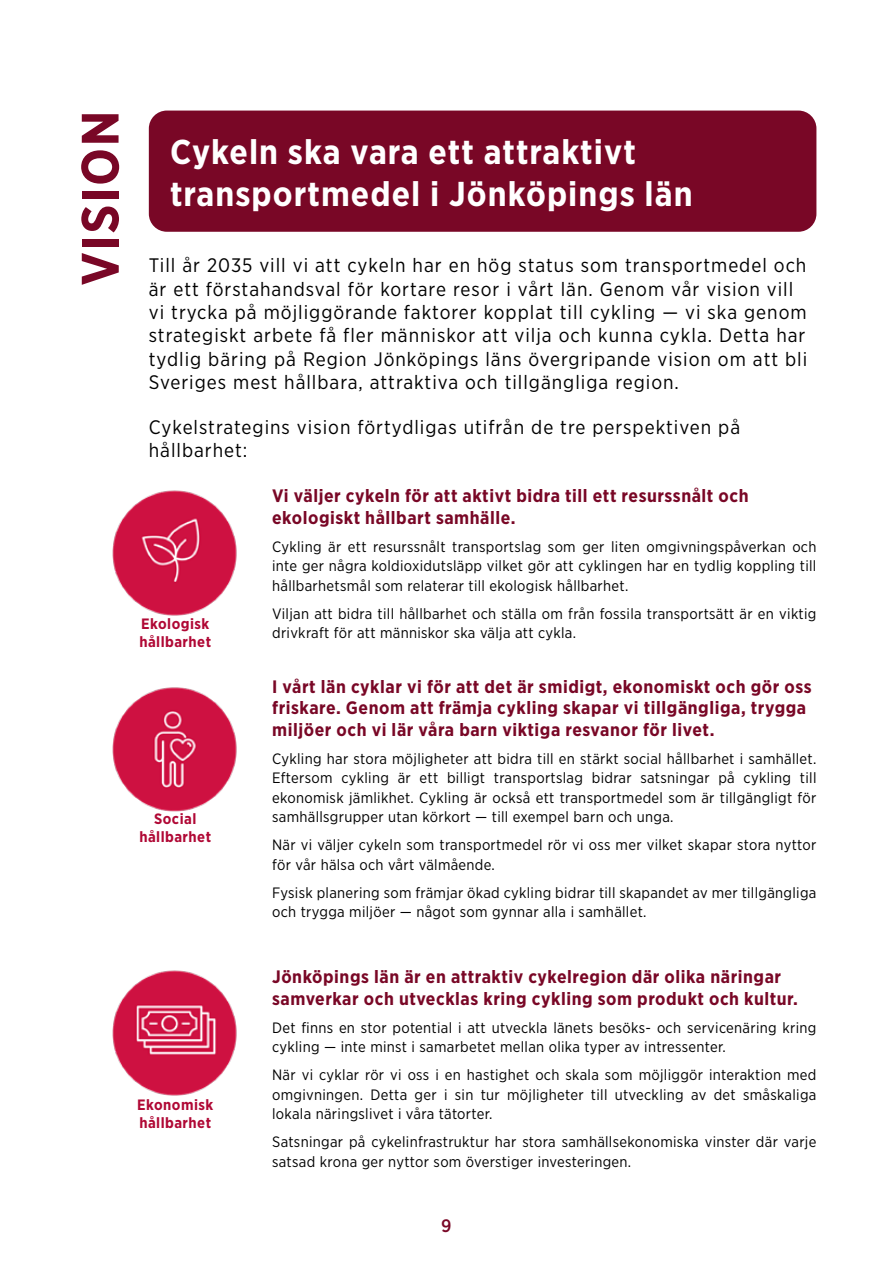
<style>
.page{position:relative;width:893px;height:1263px;background:#fff}
.page>*{position:absolute;margin:0;border:0;box-sizing:border-box;transform-origin:0 0}
.t1{font:700 52.5px "Gotham Narrow";letter-spacing:.03em;color:#790726}
.t2{font:700 34.5px/41.4px "Gotham Narrow";letter-spacing:.03em;color:#fff}
.t3{font:19.5px/23.4px "Gotham Narrow";letter-spacing:.05em;color:#000}
.t4{font:700 18px/21.6px "Gotham Narrow";letter-spacing:.03em;color:#790726}
.t5{font:500 18px "Gotham Narrow";color:#790726}
.t6{font:15px/19.5px "Gotham Narrow";letter-spacing:.02em;color:#000}
.t7{font:700 15px/18px "Gotham Narrow";letter-spacing:.03em;color:#b00835}
</style>
<div class="page">
<div style="left:149px;top:111px;width:667px;height:121px;background:#790726;border-radius:18px"></div>
<img style="left:112px;top:490px;width:125px;height:126px">
<img style="left:112px;top:687px;width:125px;height:125px">
<img style="left:112px;top:970px;width:125px;height:126px">
<h1 class="t1" style="left:66px;top:286px;width:177px;rotate:-90deg">VISION</h1>
<h2 class="t2" style="left:170px;top:131px;width:524px">Cykeln ska vara ett attraktivt transportmedel i Jönköpings län</h2>
<p class="t3" style="left:149px;top:253px;width:660px">Till år 2035 vill vi att cykeln har en hög status som transportmedel och är ett förstahandsval för kortare resor i vårt län. Genom vår vision vill vi trycka på möjliggörande faktorer kopplat till cykling — vi ska genom strategiskt arbete få fler människor att vilja och kunna cykla. Detta har tydlig bäring på Region Jönköpings läns övergripande vision om att bli Sveriges mest hållbara, attraktiva och tillgängliga region.</p>
<h3 class="t3" style="left:149px;top:415px;width:593px">Cykelstrategins vision förtydligas utifrån de tre perspektiven på hållbarhet:</h3>
<p class="t7" style="left:139px;top:615px;width:73px">Ekologisk hållbarhet</p>
<p class="t7" style="left:139px;top:810px;width:73px;text-align:center">Social hållbarhet</p>
<p class="t4" style="left:272px;top:485px;width:478px">Vi väljer cykeln för att aktivt bidra till ett resurssnålt och ekologiskt hållbart samhälle.</p>
<p class="t6" style="left:272px;top:536px;width:546px;text-align:justify">Cykling är ett resurssnålt transportslag som ger liten omgivningspåverkan och inte ger några koldioxidutsläpp vilket gör att cyklingen har en tydlig koppling till hållbarhetsmål som relaterar till ekologisk hållbarhet.</p>
<p class="t6" style="left:272px;top:603px;width:546px">Viljan att bidra till hållbarhet och ställa om från fossila transportsätt är en viktig drivkraft för att människor ska välja att cykla.</p>
<p class="t4" style="left:272px;top:675px;width:541px">I vårt län cyklar vi för att det är smidigt, ekonomiskt och gör oss friskare. Genom att främja cykling skapar vi tillgängliga, trygga miljöer och vi lär våra barn viktiga resvanor för livet.</p>
<p class="t6" style="left:272px;top:748px;width:546px;text-align:justify">Cykling har stora möjligheter att bidra till en stärkt social hållbarhet i samhället.<br>Eftersom cykling är ett billigt transportslag bidrar satsningar på cykling till ekonomisk jämlikhet. Cykling är också ett transportmedel som är tillgängligt för samhällsgrupper utan körkort — till exempel barn och unga.</p>
<p class="t6" style="left:272px;top:835px;width:546px">När vi väljer cykeln som transportmedel rör vi oss mer vilket skapar stora nyttor för vår hälsa och vårt välmående.</p>
<p class="t6" style="left:272px;top:882px;width:546px">Fysisk planering som främjar ökad cykling bidrar till skapandet av mer tillgängliga och trygga miljöer — något som gynnar alla i samhället.</p>
<p class="t7" style="left:137px;top:1095px;width:78px">Ekonomisk hållbarhet</p>
<p class="t4" style="left:272px;top:966px;width:527px">Jönköpings län är en attraktiv cykelregion där olika näringar samverkar och utvecklas kring cykling som produkt och kultur.</p>
<p class="t6" style="left:272px;top:1017px;width:546px">Det finns en stor potential i att utveckla länets besöks- och servicenäring kring cykling — inte minst i samarbetet mellan olika typer av intressenter.</p>
<p class="t6" style="left:272px;top:1065px;width:546px;text-align:justify">När vi cyklar rör vi oss i en hastighet och skala som möjliggör interaktion med omgivningen. Detta ger i sin tur möjligheter till utveckling av det småskaliga lokala näringslivet i våra tätorter.</p>
<p class="t6" style="left:272px;top:1132px;width:546px">Satsningar på cykelinfrastruktur har stora samhällsekonomiska vinster där varje satsad krona ger nyttor som överstiger investeringen.</p>
<p class="t5" style="left:441px;top:1214px;width:12px">9</p>
</div>
